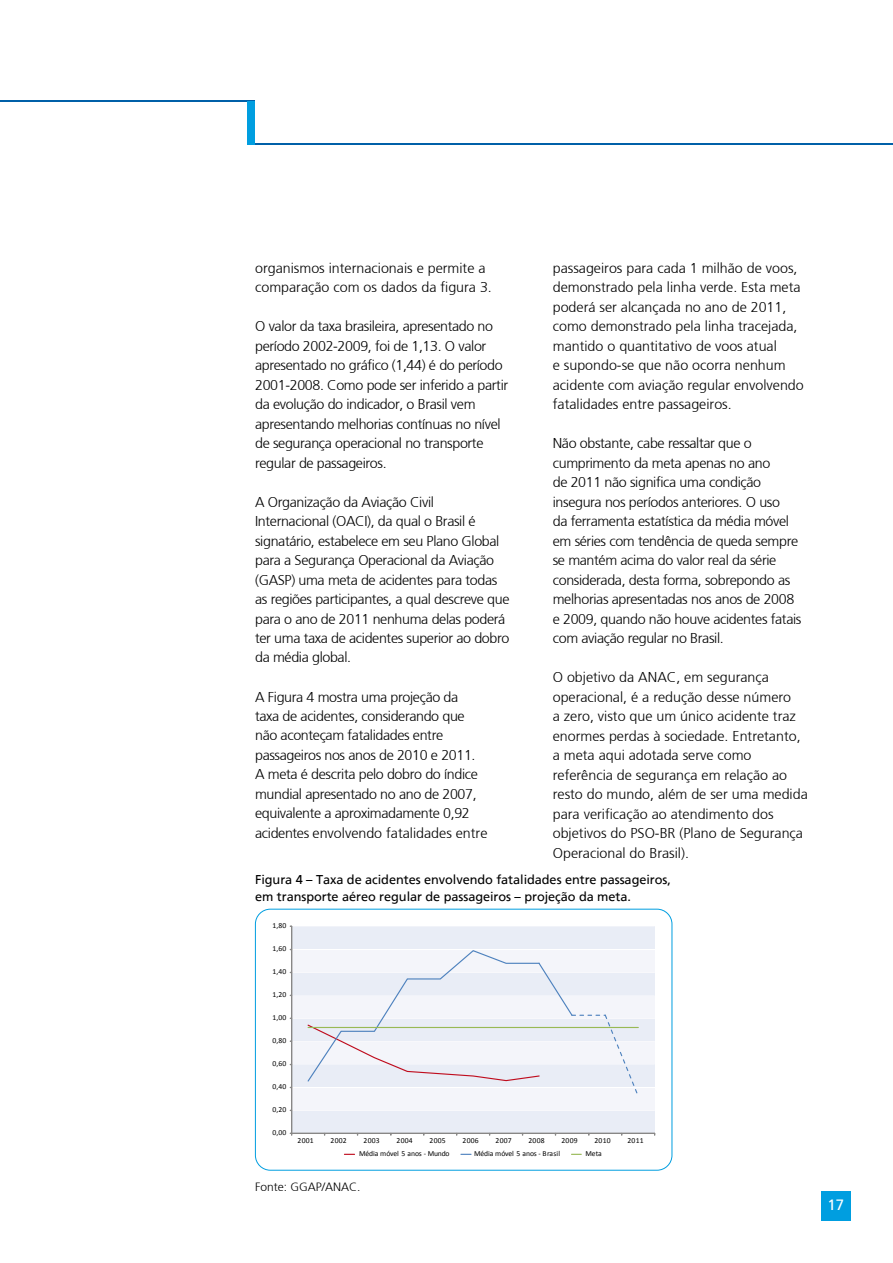
<style>
.page{position:relative;width:893px;height:1263px;background:#fff}
.page>*{position:absolute;margin:0;border:0;box-sizing:border-box;transform-origin:0 0}
.t1{font:15px "Frutiger FC";color:#fff}
.t2{font:300 14.25px/19.5px "Frutiger";letter-spacing:-.025em;color:#000}
.t3{font:300 14.25px/19.5px "Frutiger";color:#000}
.t4{font:12.75px/16.5px "Frutiger";letter-spacing:-.005em;color:#000}
.t5{font:300 12px "Frutiger";color:#000}
.t6{font:7.65px "Calibri";letter-spacing:.03em;color:#000}
.t7{font:7.65px "Calibri";color:#000}
.t8{font:7.65px "Calibri";letter-spacing:-.025em;color:#000}
</style>
<div class="page">
<div style="left:821px;top:1191px;width:29px;height:29px;background:#009ee0"></div>
<hr style="left:0;top:101px;width:254px;height:1px;background:#0060a8">
<hr style="left:254px;top:143px;width:639px;height:1px;background:#0060a8">
<div style="left:248px;top:101px;width:7px;height:43px;background:#009ee0"></div>
<div style="left:255px;top:909px;width:417px;height:261px;border:1px solid #009ee0;border-radius:15px"></div>
<div style="left:292px;top:1110px;width:363px;height:23px;background:#e9edf6"></div>
<div style="left:292px;top:1088px;width:363px;height:22px;background:#f4f5fa"></div>
<div style="left:292px;top:1064px;width:363px;height:23px;background:#e9edf6"></div>
<div style="left:292px;top:1041px;width:363px;height:23px;background:#f4f5fa"></div>
<div style="left:292px;top:1018px;width:363px;height:23px;background:#e9edf6"></div>
<div style="left:292px;top:995px;width:363px;height:23px;background:#f4f5fa"></div>
<div style="left:292px;top:972px;width:363px;height:23px;background:#e9edf6"></div>
<div style="left:292px;top:950px;width:363px;height:22px;background:#f4f5fa"></div>
<div style="left:292px;top:926px;width:363px;height:23px;background:#e9edf6"></div>
<hr style="left:292px;top:1110px;width:363px;height:1px;background:#fff">
<hr style="left:292px;top:1064px;width:363px;height:1px;background:#fff">
<hr style="left:292px;top:1041px;width:363px;height:1px;background:#fff">
<hr style="left:292px;top:1018px;width:363px;height:1px;background:#fff">
<hr style="left:292px;top:995px;width:363px;height:1px;background:#fff">
<hr style="left:292px;top:972px;width:363px;height:1px;background:#fff">
<hr style="left:292px;top:926px;width:363px;height:1px;background:#fff">
<hr style="left:291px;top:926px;width:1px;height:207px;background:#888786">
<hr style="left:291px;top:1133px;width:364px;height:1px;background:#888786">
<svg style="left:307px;top:950px;width:332px;height:143px"></svg>
<svg style="left:460px;top:1154px;width:12px;height:1px"></svg>
<p class="t3" style="left:255px;top:258px;width:238px">organismos internacionais e permite a comparação com os dados da figura 3.</p>
<p class="t2" style="left:255px;top:316px;width:255px">O valor da taxa brasileira, apresentado no período 2002-2009, foi de 1,13. O valor apresentado no gráfico (1,44) é do período 2001-2008. Como pode ser inferido a partir da evolução do indicador, o Brasil vem apresentando melhorias contínuas no nível de segurança operacional no transporte regular de passageiros.</p>
<p class="t2" style="left:255px;top:492px;width:256px">A Organização da Aviação Civil Internacional (OACI), da qual o Brasil é signatário, estabelece em seu Plano Global para a Segurança Operacional da Aviação (GASP) uma meta de acidentes para todas as regiões participantes, a qual descreve que para o ano de 2011 nenhuma delas poderá ter uma taxa de acidentes superior ao dobro da média global.</p>
<p class="t2" style="left:255px;top:687px;width:234px">A Figura 4 mostra uma projeção da<br>taxa de acidentes, considerando que não aconteçam fatalidades entre passageiros nos anos de 2010 e 2011.<br>A meta é descrita pelo dobro do índice mundial apresentado no ano de 2007, equivalente a aproximadamente 0,92 acidentes envolvendo fatalidades entre</p>
<p class="t3" style="left:553px;top:258px;width:252px">passageiros para cada 1 milhão de voos, demonstrado pela linha verde. Esta meta poderá ser alcançada no ano de 2011, como demonstrado pela linha tracejada, mantido o quantitativo de voos atual<br>e supondo-se que não ocorra nenhum acidente com aviação regular envolvendo fatalidades entre passageiros.</p>
<p class="t2" style="left:553px;top:434px;width:250px">Não obstante, cabe ressaltar que o cumprimento da meta apenas no ano<br>de 2011 não significa uma condição insegura nos períodos anteriores. O uso<br>da ferramenta estatística da média móvel em séries com tendência de queda sempre se mantém acima do valor real da série considerada, desta forma, sobrepondo as melhorias apresentadas nos anos de 2008 e 2009, quando não houve acidentes fatais com aviação regular no Brasil.</p>
<p class="t3" style="left:553px;top:667px;width:256px">O objetivo da ANAC, em segurança operacional, é a redução desse número<br>a zero, visto que um único acidente traz enormes perdas à sociedade. Entretanto, a meta aqui adotada serve como referência de segurança em relação ao resto do mundo, além de ser uma medida para verificação ao atendimento dos objetivos do PSO-BR (Plano de Segurança Operacional do Brasil).</p>
<p class="t4" style="left:255px;top:871px;width:417px">Figura 4 – Taxa de acidentes envolvendo fatalidades entre passageiros, em transporte aéreo regular de passageiros – projeção da meta.</p>
<p class="t6" style="left:272px;top:921px;width:15px">1,80</p>
<p class="t6" style="left:272px;top:944px;width:15px">1,60</p>
<p class="t6" style="left:272px;top:967px;width:15px">1,40</p>
<p class="t6" style="left:272px;top:990px;width:15px">1,20</p>
<p class="t6" style="left:272px;top:1013px;width:15px">1,00</p>
<p class="t6" style="left:272px;top:1036px;width:15px">0,80</p>
<p class="t6" style="left:272px;top:1059px;width:15px">0,60</p>
<p class="t6" style="left:272px;top:1082px;width:15px">0,40</p>
<p class="t6" style="left:272px;top:1105px;width:15px">0,20</p>
<p class="t6" style="left:272px;top:1128px;width:15px">0,00</p>
<p class="t6" style="left:298px;top:1136px;width:18px">2001</p>
<p class="t6" style="left:331px;top:1136px;width:18px">2002</p>
<p class="t6" style="left:364px;top:1136px;width:18px">2003</p>
<p class="t6" style="left:397px;top:1136px;width:18px">2004</p>
<p class="t6" style="left:430px;top:1136px;width:18px">2005</p>
<p class="t6" style="left:463px;top:1136px;width:18px">2006</p>
<p class="t6" style="left:496px;top:1136px;width:18px">2007</p>
<p class="t6" style="left:529px;top:1136px;width:18px">2008</p>
<p class="t6" style="left:561px;top:1136px;width:18px">2009</p>
<p class="t6" style="left:594px;top:1136px;width:18px">2010</p>
<p class="t6" style="left:627px;top:1136px;width:18px">2011</p>
<p class="t8" style="left:359px;top:1149px;width:92px">Média móvel 5 anos - Mundo</p>
<p class="t7" style="left:474px;top:1149px;width:88px">Média móvel 5 anos - Brasil</p>
<p class="t6" style="left:586px;top:1149px;width:18px">Meta</p>
<p class="t5" style="left:255px;top:1179px;width:107px">Fonte: GGAP/ANAC.</p>
<p class="t1" style="left:827px;top:1196px;width:18px">17</p>
</div>
